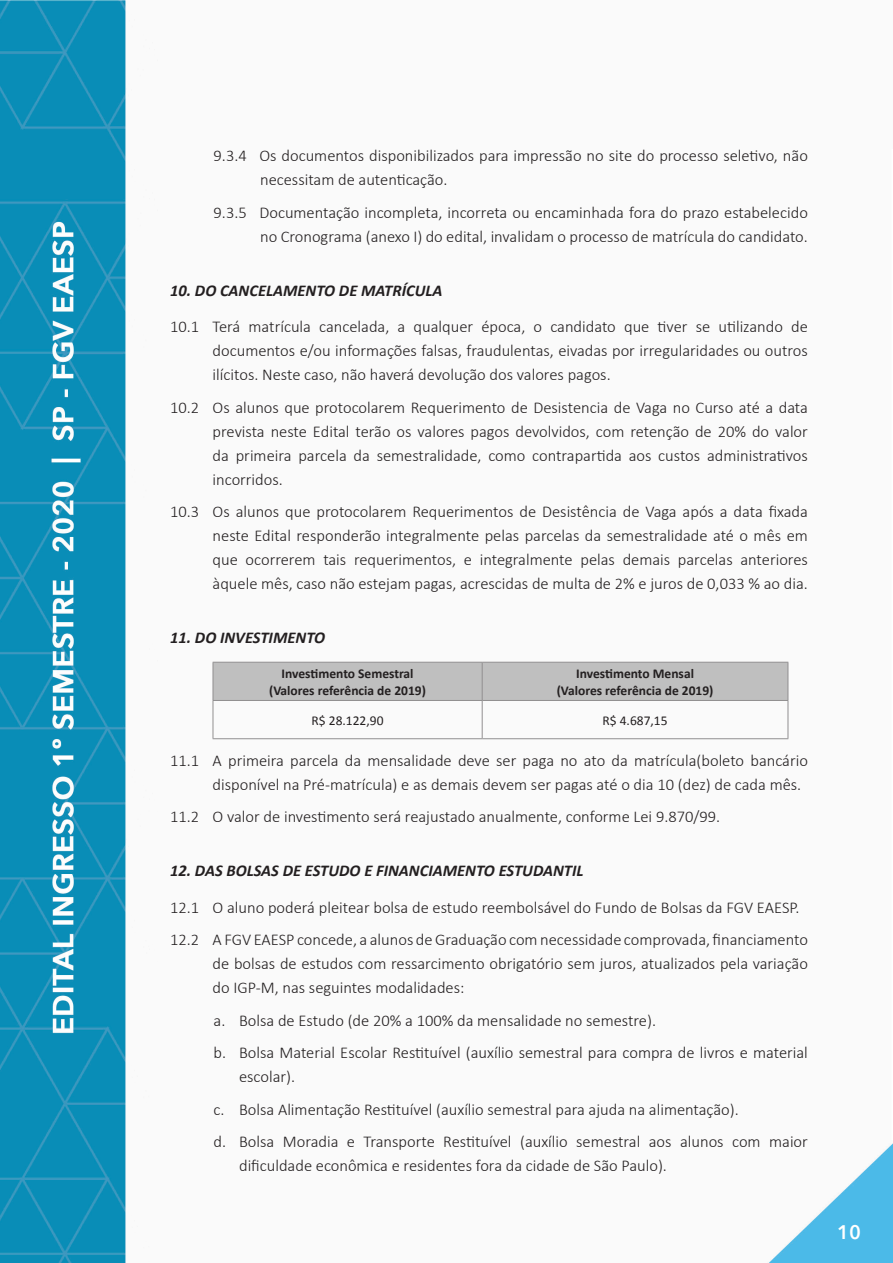
<style>
.page{position:relative;width:893px;height:1263px;background:#fff}
.page>*{position:absolute;margin:0;border:0;box-sizing:border-box;transform-origin:0 0}
.t1{font:600 19.5px "Avenir Next LT Pro";color:#fff}
.t2{font:300 16.5px/24px "Calibri";color:#231f20}
.t3{font:italic 700 16.5px "Calibri";color:#231f20}
.t4{font:700 13.5px/16.2px "Calibri";color:#231f20;text-align:center}
.t5{font:13.5px "Calibri";color:#231f20}
</style>
<div class="page">
<img style="left:0;top:0;width:893px;height:1262px">
<div style="left:170px;top:0;width:723px;height:149px;background:#fafafa"></div>
<div style="left:214px;top:663px;width:574px;height:37px;background:#bfbfbf"></div>
<hr style="left:213px;top:662px;width:269px;height:1px;background:#918f90">
<hr style="left:213px;top:662px;width:1px;height:38px;background:#918f90">
<hr style="left:482px;top:662px;width:306px;height:1px;background:#918f90">
<hr style="left:482px;top:662px;width:1px;height:38px;background:#918f90">
<hr style="left:788px;top:662px;width:1px;height:38px;background:#918f90">
<hr style="left:213px;top:700px;width:269px;height:1px;background:#918f90">
<hr style="left:213px;top:701px;width:1px;height:37px;background:#918f90">
<hr style="left:482px;top:700px;width:306px;height:1px;background:#918f90">
<hr style="left:482px;top:701px;width:1px;height:37px;background:#918f90">
<hr style="left:788px;top:701px;width:1px;height:37px;background:#918f90">
<hr style="left:213px;top:738px;width:269px;height:1px;background:#918f90">
<hr style="left:482px;top:738px;width:306px;height:1px;background:#918f90">
<p class="t2" style="left:260px;top:144px;width:549px;text-indent:-46px">9.3.4 Os documentos disponibilizados para impressão no site do processo seletivo, não necessitam de autenticação.</p>
<p class="t2" style="left:214px;top:200px;width:596px;text-align:right">9.3.5 Documentação incompleta, incorreta ou encaminhada fora do prazo estabelecido no Cronograma (anexo I) do edital, invalidam o processo de matrícula do candidato.</p>
<p class="t3" style="left:170px;top:280px;width:274px">10. DO CANCELAMENTO DE MATRÍCULA</p>
<p class="t2" style="left:213px;top:315px;width:597px;text-align:justify;text-indent:-43px">10.1 Terá matrícula cancelada, a qualquer época, o candidato que tiver se utilizando de documentos e/ou informações falsas, fraudulentas, eivadas por irregularidades ou outros ilícitos. Neste caso, não haverá devolução dos valores pagos.</p>
<p class="t2" style="left:213px;top:395px;width:597px;text-align:justify;text-indent:-43px">10.2 Os alunos que protocolarem Requerimento de Desistencia de Vaga no Curso até a data prevista neste Edital terão os valores pagos devolvidos, com retenção de 20% do valor da primeira parcela da semestralidade, como contrapartida aos custos administrativos incorridos.</p>
<p class="t2" style="left:213px;top:500px;width:597px;text-align:justify;text-indent:-43px">10.3 Os alunos que protocolarem Requerimentos de Desistência de Vaga após a data fixada neste Edital responderão integralmente pelas parcelas da semestralidade até o mês em que ocorrerem tais requerimentos, e integralmente pelas demais parcelas anteriores àquele mês, caso não estejam pagas, acrescidas de multa de 2% e juros de 0,033 % ao dia.</p>
<p class="t3" style="left:170px;top:627px;width:157px">11. DO INVESTIMENTO</p>
<p class="t4" style="left:269px;top:665px;width:158px">Investimento Semestral (Valores referência de 2019)</p>
<p class="t4" style="left:557px;top:665px;width:158px">Investimento Mensal (Valores referência de 2019)</p>
<p class="t5" style="left:312px;top:712px;width:73px">R$ 28.122,90</p>
<p class="t5" style="left:603px;top:712px;width:67px">R$ 4.687,15</p>
<p class="t2" style="left:213px;top:748px;width:597px;text-indent:-43px">11.1 A primeira parcela da mensalidade deve ser paga no ato da matrícula(boleto bancário disponível na Pré-matrícula) e as demais devem ser pagas até o dia 10 (dez) de cada mês.</p>
<p class="t2" style="left:170px;top:804px;width:552px">11.2 O valor de investimento será reajustado anualmente, conforme Lei 9.870/99.</p>
<p class="t3" style="left:170px;top:860px;width:415px">12. DAS BOLSAS DE ESTUDO E FINANCIAMENTO ESTUDANTIL</p>
<p class="t2" style="left:170px;top:891px;width:639px;line-height:32.5px">12.1 O aluno poderá pleitear bolsa de estudo reembolsável do Fundo de Bolsas da FGV EAESP.<br>12.2 A FGV EAESP concede, a alunos de Graduação com necessidade comprovada, financiamento</p>
<p class="t2" style="left:213px;top:951px;width:597px">de bolsas de estudos com ressarcimento obrigatório sem juros, atualizados pela variação do IGP-M, nas seguintes modalidades:</p>
<p class="t2" style="left:214px;top:1004px;width:596px;line-height:32.5px">a. Bolsa de Estudo (de 20% a 100% da mensalidade no semestre).<br>b. Bolsa Material Escolar Restituível (auxílio semestral para compra de livros e material</p>
<p class="t2" style="left:214px;top:1060px;width:596px;line-height:32.5px;text-indent:25px">escolar).<br>c. Bolsa Alimentação Restituível (auxílio semestral para ajuda na alimentação).<br>d. Bolsa Moradia e Transporte Restituível (auxílio semestral aos alunos com maior</p>
<p class="t2" style="left:239px;top:1153px;width:429px">dificuldade econômica e residentes fora da cidade de São Paulo).</p>
<p class="t1" style="left:837px;top:1220px;width:25px">10</p>
</div>
